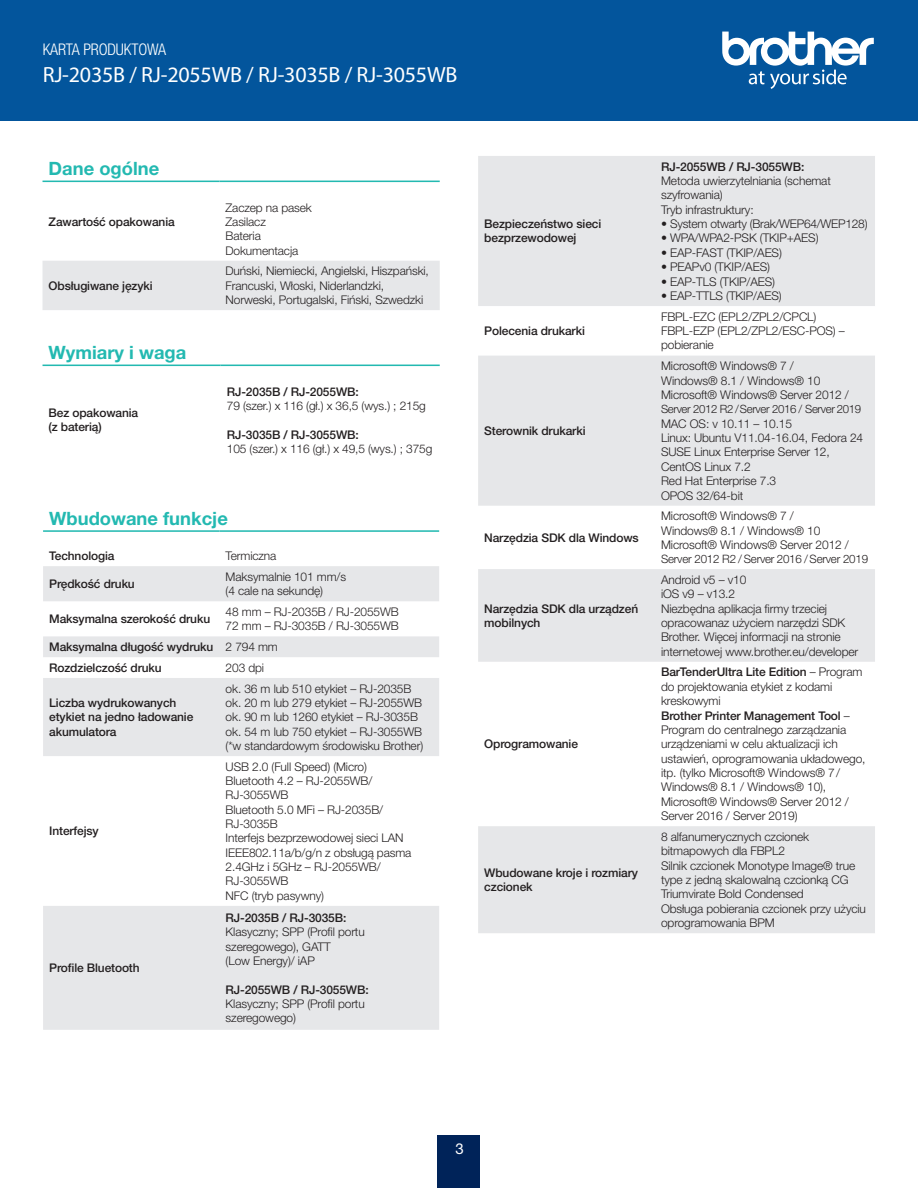
<style>
.page{position:relative;width:918px;height:1188px;background:#fff}
.page>*{position:absolute;margin:0;border:0;box-sizing:border-box;transform-origin:0 0}
.t1{font:22.05px "Myriad Pro";letter-spacing:-.01em;color:#fff}
.t2{font:700 18.45px "Helvetica Neue LT Pro";color:#23b9b1}
.t3{font:300 condensed 16.05px "Helvetica Neue LT Pro";letter-spacing:-.01em;color:#fff}
.t4{font:15px "Helvetica Neue LT Pro";color:#fff}
.t5{font:300 12px/14.4px "Helvetica Neue LT Pro";letter-spacing:-.01em;color:#231f20}
.t6{font:500 12px/14.4px "Helvetica Neue LT Pro";letter-spacing:-.01em;color:#231f20}
.t7{font:300 11.55px "Helvetica Neue LT Pro";letter-spacing:-.02em;color:#231f20}
.t8{font:300 11.4px "Helvetica Neue LT Pro";letter-spacing:-.03em;color:#231f20}
.s1{font-weight:300}
.s2{font-weight:500}
</style>
<div class="page">
<div style="left:438px;top:1135px;width:42px;height:53px;background:#002359"></div>
<div style="left:43px;top:261px;width:397px;height:49px;background:#e6e7e9"></div>
<hr style="left:43px;top:181px;width:176px;height:1px;background:#23b9b1">
<hr style="left:219px;top:181px;width:221px;height:1px;background:#23b9b1">
<hr style="left:43px;top:365px;width:178px;height:1px;background:#23b9b1">
<hr style="left:221px;top:365px;width:219px;height:1px;background:#23b9b1">
<svg style="left:43px;top:566px;width:396px;height:464px;fill:#e6e7e9"></svg>
<hr style="left:43px;top:530px;width:177px;height:2px;background:#23b9b1">
<hr style="left:220px;top:530px;width:219px;height:2px;background:#23b9b1">
<svg style="left:478px;top:156px;width:397px;height:777px;fill:#e6e7e9"></svg>
<div style="left:0;top:0;width:918px;height:120px;background:#03559c"></div>
<svg style="left:722px;top:32px;width:152px;height:57px"></svg>
<h3 class="t3" style="left:43px;top:40px;width:125px">KARTA PRODUKTOWA</h3>
<h1 class="t1" style="left:43px;top:61px;width:416px">RJ-2035B / RJ-2055WB / RJ-3035B / RJ-3055WB</h1>
<h2 class="t2" style="left:49px;top:157px;width:112px">Dane ogólne</h2>
<p class="t6" style="left:49px;top:214px;width:128px">Zawartość opakowania</p>
<p class="t6" style="left:49px;top:278px;width:105px">Obsługiwane języki</p>
<h2 class="t2" style="left:49px;top:341px;width:139px">Wymiary i waga</h2>
<p class="t6" style="left:49px;top:405px;width:91px">Bez opakowania (z baterią)</p>
<p class="t5" style="left:226px;top:200px;width:88px">Zaczep na pasek<br>Zasilacz<br>Bateria<br>Dokumentacja</p>
<p class="t5" style="left:226px;top:264px;width:205px">Duński, Niemiecki, Angielski, Hiszpański,<br>Francuski, Włoski, Niderlandzki,<br>Norweski, Portugalski, Fiński, Szwedzki</p>
<p class="t6" style="left:227px;top:384px;width:133px">RJ-2035B / RJ-2055WB:</p>
<p class="t5" style="left:227px;top:398px;width:201px">79 (szer.) x 116 (gł.) x 36,5 (wys.) ; 215g</p>
<p class="t6" style="left:227px;top:427px;width:133px">RJ-3035B / RJ-3055WB:</p>
<p class="t5" style="left:227px;top:441px;width:207px">105 (szer.) x 116 (gł.) x 49,5 (wys.) ; 375g</p>
<h2 class="t2" style="left:49px;top:506px;width:180px">Wbudowane funkcje</h2>
<p class="t6" style="left:49px;top:548px;width:67px">Technologia</p>
<p class="t5" style="left:226px;top:548px;width:52px">Termiczna</p>
<p class="t6" style="left:49px;top:576px;width:87px">Prędkość druku</p>
<p class="t5" style="left:226px;top:569px;width:122px">Maksymalnie 101 mm/s (4 cale na sekundę)</p>
<p class="t6" style="left:49px;top:612px;width:163px">Maksymalna szerokość druku</p>
<p class="t5" style="left:226px;top:604px;width:175px">48 mm – RJ-2035B / RJ-2055WB<br>72 mm – RJ-3035B / RJ-3055WB</p>
<p class="t6" style="left:49px;top:636px;width:230px;line-height:20.9px">Maksymalna długość wydruku <span class="s1">2 794 mm<br></span>Rozdzielczość druku</p>
<p class="t5" style="left:226px;top:660px;width:40px">203 dpi</p>
<p class="t6" style="left:49px;top:695px;width:146px">Liczba wydrukowanych etykiet na jedno ładowanie akumulatora</p>
<p class="t6" style="left:49px;top:824px;width:51px">Interfejsy</p>
<p class="t6" style="left:49px;top:961px;width:92px">Profile Bluetooth</p>
<p class="t5" style="left:226px;top:681px;width:199px">ok. 36 m lub 510 etykiet – RJ-2035B ok. 20 m lub 279 etykiet – RJ-2055WB ok. 90 m lub 1260 etykiet – RJ-3035B ok. 54 m lub 750 etykiet – RJ-3055WB (*w standardowym środowisku Brother)</p>
<p class="t5" style="left:226px;top:759px;width:187px">USB 2.0 (Full Speed) (Micro)<br>Bluetooth 4.2 – RJ-2055WB/<br>RJ-3055WB<br>Bluetooth 5.0 MFi – RJ-2035B/<br>RJ-3035B<br>Interfejs bezprzewodowej sieci LAN<br>IEEE802.11a/b/g/n z obsługą pasma<br>2.4GHz i 5GHz – RJ-2055WB/<br>RJ-3055WB<br>NFC (tryb pasywny)</p>
<p class="t6" style="left:226px;top:910px;width:122px">RJ-2035B / RJ-3035B:</p>
<p class="t5" style="left:226px;top:925px;width:141px">Klasyczny; SPP (Profil portu szeregowego), GATT<br>(Low Energy)/ iAP</p>
<p class="t6" style="left:226px;top:982px;width:145px">RJ-2055WB / RJ-3055WB:</p>
<p class="t5" style="left:226px;top:996px;width:141px">Klasyczny; SPP (Profil portu szeregowego)</p>
<p class="t6" style="left:484px;top:216px;width:119px">Bezpieczeństwo sieci bezprzewodowej</p>
<p class="t6" style="left:484px;top:323px;width:102px">Polecenia drukarki</p>
<p class="t6" style="left:484px;top:423px;width:103px">Sterownik drukarki</p>
<p class="t6" style="left:484px;top:530px;width:156px">Narzędzia SDK dla Windows</p>
<p class="t6" style="left:484px;top:601px;width:155px">Narzędzia SDK dla urządzeń mobilnych</p>
<p class="t6" style="left:484px;top:737px;width:95px">Oprogramowanie</p>
<p class="t6" style="left:484px;top:865px;width:155px">Wbudowane kroje i rozmiary czcionek</p>
<p class="t6" style="left:661px;top:159px;width:145px">RJ-2055WB / RJ-3055WB:</p>
<p class="t5" style="left:661px;top:173px;width:171px">Metoda uwierzytelniania (schemat szyfrowania)<br>Tryb infrastruktury:</p>
<p class="t5" style="left:661px;top:216px;width:208px">• System otwarty (Brak/WEP64/WEP128)</p>
<p class="t5" style="left:661px;top:231px;width:159px">• WPA/WPA2-PSK (TKIP+AES)</p>
<p class="t5" style="left:661px;top:245px;width:122px">• EAP-FAST (TKIP/AES)</p>
<p class="t5" style="left:661px;top:259px;width:110px">• PEAPv0 (TKIP/AES)</p>
<p class="t5" style="left:661px;top:274px;width:116px">• EAP-TLS (TKIP/AES)</p>
<p class="t5" style="left:661px;top:288px;width:122px">• EAP-TTLS (TKIP/AES)</p>
<p class="t5" style="left:661px;top:309px;width:185px">FBPL-EZC (EPL2/ZPL2/CPCL)<br>FBPL-EZP (EPL2/ZPL2/ESC-POS) – pobieranie</p>
<p class="t5" style="left:661px;top:359px;width:189px">Microsoft® Windows® 7 /<br>Windows® 8.1 / Windows® 10<br>Microsoft® Windows® Server 2012 /</p>
<p class="t8" style="left:661px;top:402px;width:202px">Server 2012 R2 / Server 2016 / Server 2019</p>
<p class="t5" style="left:661px;top:416px;width:204px">MAC OS: v 10.11 – 10.15<br>Linux: Ubuntu V11.04-16.04, Fedora 24<br>SUSE Linux Enterprise Server 12,<br>CentOS Linux 7.2<br>Red Hat Enterprise 7.3<br>OPOS 32/64-bit</p>
<p class="t5" style="left:661px;top:509px;width:189px">Microsoft® Windows® 7 /<br>Windows® 8.1 / Windows® 10<br>Microsoft® Windows® Server 2012 /</p>
<p class="t7" style="left:661px;top:552px;width:209px">Server 2012 R2 / Server 2016 / Server 2019</p>
<p class="t5" style="left:661px;top:572px;width:199px">Android v5 – v10<br>iOS v9 – v13.2<br>Niezbędna aplikacja firmy trzeciej opracowanaz użyciem narzędzi SDK<br>Brother. Więcej informacji na stronie internetowej www.brother.eu/developer</p>
<p class="t5" style="left:661px;top:665px;width:206px"><span class="s2">BarTenderUltra Lite Edition</span> – Program do projektowania etykiet z kodami kreskowymi<br><span class="s2">Brother Printer Management Tool</span> –<br>Program do centralnego zarządzania urządzeniami w celu aktualizacji ich ustawień, oprogramowania układowego, itp. (tylko Microsoft® Windows® 7/<br>Windows® 8.1 / Windows® 10),<br>Microsoft® Windows® Server 2012 /<br>Server 2016 / Server 2019)</p>
<p class="t5" style="left:661px;top:829px;width:206px">8 alfanumerycznych czcionek bitmapowych dla FBPL2<br>Silnik czcionek Monotype Image® true type z jedną skalowalną czcionką CG<br>Triumvirate Bold Condensed<br>Obsługa pobierania czcionek przy użyciu oprogramowania BPM</p>
<p class="t4" style="left:455px;top:1140px;width:10px">3</p>
</div>
